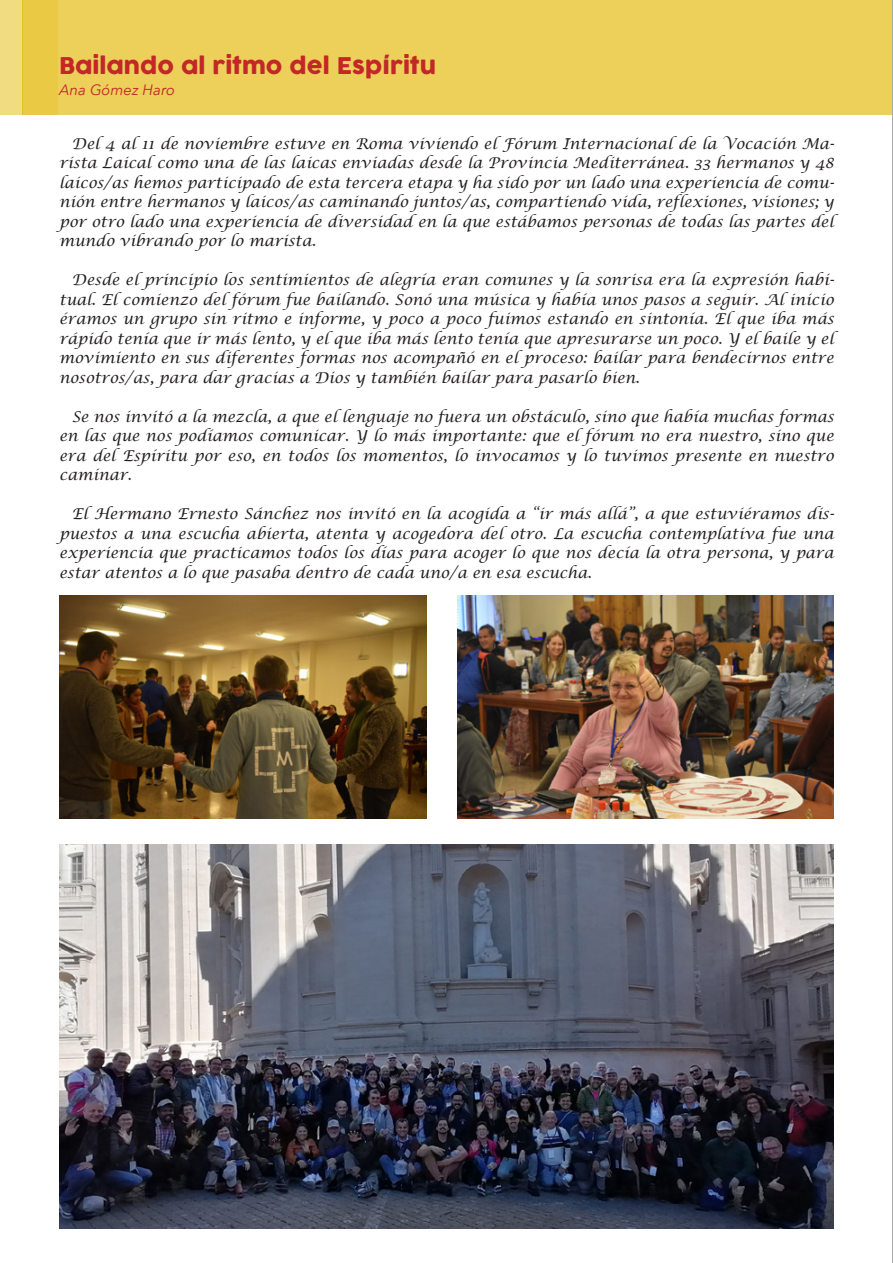
<style>
.page{position:relative;width:893px;height:1263px;background:#fff}
.page>*{position:absolute;margin:0;border:0;box-sizing:border-box;transform-origin:0 0}
.t1{font:22.5px "Cocogoose";color:#c32728}
.t2{font:italic 15px/19.5px "Lucida Calligraphy";color:#231f20;text-align:justify}
.t3{font:italic 15px "Avenir Next";color:#c32728}
</style>
<div class="page">
<hr style="left:892px;top:0;width:1px;height:1263px;background:#454647">
<img style="left:59px;top:595px;width:368px;height:224px">
<img style="left:457px;top:595px;width:377px;height:224px">
<img style="left:59px;top:844px;width:775px;height:385px">
<div style="left:58px;top:0;width:834px;height:115px;background:#ecd05a"></div>
<div style="left:0;top:0;width:23px;height:115px;background:#f1dc82"></div>
<div style="left:23px;top:0;width:35px;height:115px;background:#eaca44"></div>
<p class="t1" style="left:59px;top:50px;width:378px">Bailando al ritmo del Espíritu</p>
<p class="t3" style="left:59px;top:77px;width:117px">Ana Gómez Haro</p>
<p class="t2" style="left:59px;top:134px;width:776px;text-indent:13px">Del 4 al 11 de noviembre estuve en Roma viviendo el Fórum Internacional de la Vocación Ma&shy;rista Laical como una de las laicas enviadas desde la Provincia Mediterránea. 33 hermanos y 48 laicos/as hemos participado de esta tercera etapa y ha sido por un lado una experiencia de comu&shy;nión entre hermanos y laicos/as caminando juntos/as, compartiendo vida, reflexiones, visiones; y por otro lado una experiencia de diversidad en la que estábamos personas de todas las partes del mundo vibrando por lo marista.</p>
<p class="t2" style="left:59px;top:271px;width:776px;text-indent:13px">Desde el principio los sentimientos de alegría eran comunes y la sonrisa era la expresión habi&shy;tual. El comienzo del fórum fue bailando. Sonó una música y había unos pasos a seguir. Al inicio éramos un grupo sin ritmo e informe, y poco a poco fuimos estando en sintonía. El que iba más rápido tenía que ir más lento, y el que iba más lento tenía que apresurarse un poco. Y el baile y el movimiento en sus diferentes formas nos acompañó en el proceso: bailar para bendecirnos entre nosotros/as, para dar gracias a Dios y también bailar para pasarlo bien.</p>
<p class="t2" style="left:59px;top:407px;width:776px;text-indent:13px">Se nos invitó a la mezcla, a que el lenguaje no fuera un obstáculo, sino que había muchas formas en las que nos podíamos comunicar. Y lo más importante: que el fórum no era nuestro, sino que era del Espíritu por eso, en todos los momentos, lo invocamos y lo tuvimos presente en nuestro caminar.</p>
<p class="t2" style="left:59px;top:505px;width:776px;text-indent:13px">El Hermano Ernesto Sánchez nos invitó en la acogida a “ir más allá”, a que estuviéramos dis&shy;puestos a una escucha abierta, atenta y acogedora del otro. La escucha contemplativa fue una experiencia que practicamos todos los días para acoger lo que nos decía la otra persona, y para estar atentos a lo que pasaba dentro de cada uno/a en esa escucha.</p>
</div>
